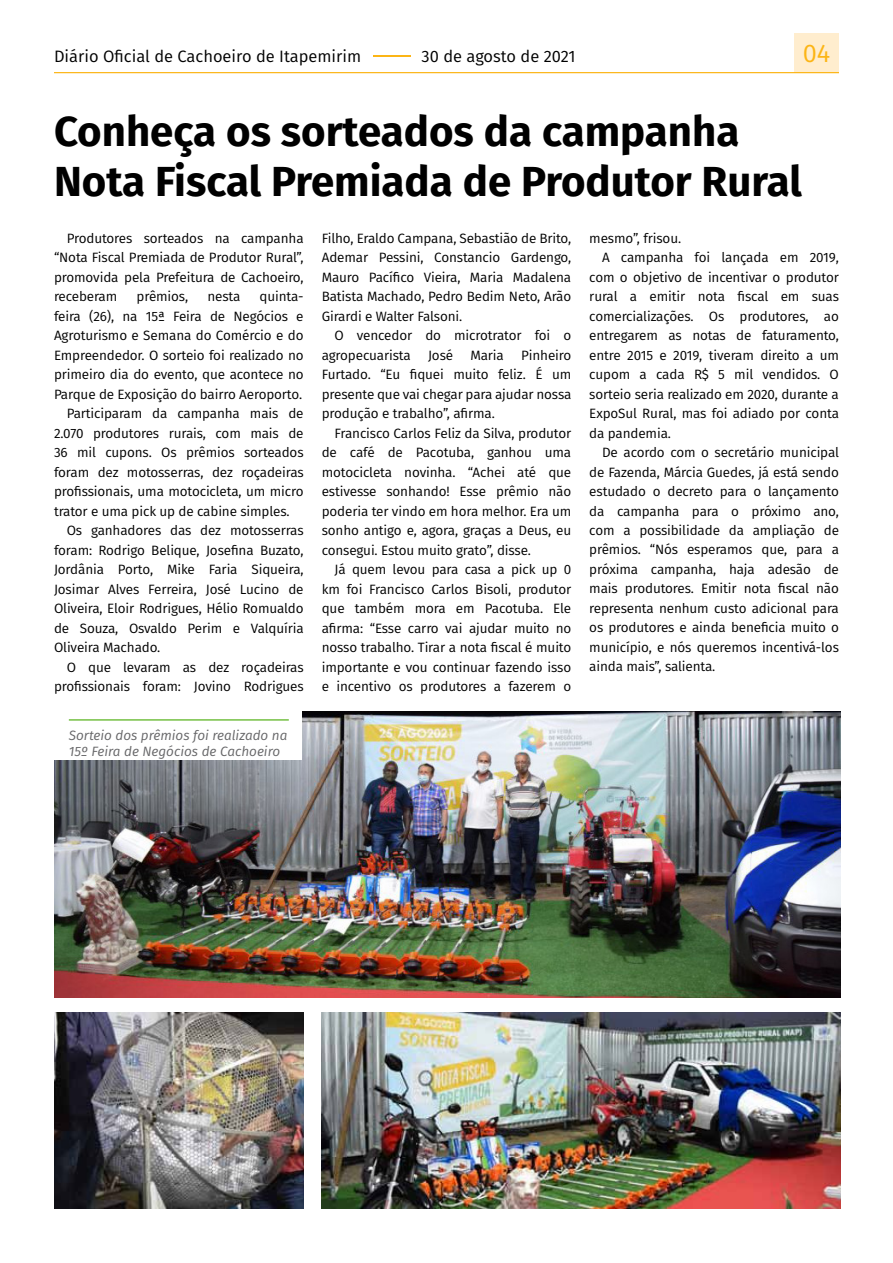
<style>
.page{position:relative;width:893px;height:1263px;background:#fff}
.page>*{position:absolute;margin:0;border:0;box-sizing:border-box;transform-origin:0 0}
.t1{font:700 42px/50.4px "Fira Sans";color:#000}
.t2{font:25.5px "Fira Sans";color:#fcb515}
.t3{font:16.5px "Fira Sans";color:#000}
.t4{font:13.5px/19.5px "Fira Sans";letter-spacing:-.01em;color:#000;text-align:justify}
.t5{font:italic 13.5px/16.6px "Fira Sans";color:#666668}
.s1{color:#fcb515}
</style>
<div class="page">
<div style="left:794px;top:33px;width:45px;height:40px;background:#ffedce"></div>
<hr style="left:54px;top:72px;width:785px;height:1px;background:#fcb515">
<img style="left:54px;top:711px;width:786px;height:286px">
<img style="left:322px;top:1012px;width:518px;height:197px">
<img style="left:54px;top:1012px;width:250px;height:197px">
<div style="left:54px;top:706px;width:248px;height:54px;background:#fff"></div>
<hr style="left:69px;top:719px;width:220px;height:2px;background:#75c044">
<p class="t3" style="left:54px;top:43px;width:523px">Diário Oficial de Cachoeiro de Itapemirim <span class="s1">–</span>30 de agosto de 2021</p>
<h2 class="t2" style="left:803px;top:34px;width:29px">04</h2>
<h1 class="t1" style="left:54px;top:103px;width:749px">Conheça os sorteados da campanha<br>Nota Fiscal Premiada de Produtor Rural</h1>
<p class="t4" style="left:54px;top:228px;width:251px;text-indent:13px">Produtores sorteados na campanha “Nota Fiscal Premiada de Produtor Rural”, promovida pela Prefeitura de Cachoeiro, receberam</p>
<p class="t4" style="left:137px;top:287px;width:53px">prêmios,</p>
<p class="t4" style="left:207px;top:287px;width:35px">nesta</p>
<p class="t4" style="left:260px;top:287px;width:46px">quinta-</p>
<p class="t4" style="left:54px;top:306px;width:251px">feira (26), na 15ª Feira de Negócios e</p>
<p class="t4" style="left:54px;top:325px;width:251px">Agroturismo e Semana do Comércio e do</p>
<p class="t4" style="left:54px;top:345px;width:251px">Empreendedor. O sorteio foi realizado no</p>
<p class="t4" style="left:54px;top:364px;width:251px">primeiro dia do evento, que acontece no</p>
<p class="t4" style="left:54px;top:384px;width:250px">Parque de Exposição do bairro Aeroporto.</p>
<p class="t4" style="left:67px;top:403px;width:238px">Participaram da campanha mais de</p>
<p class="t4" style="left:54px;top:423px;width:251px">2.070 produtores rurais, com mais de</p>
<p class="t4" style="left:54px;top:442px;width:251px">36 mil cupons. Os prêmios sorteados</p>
<p class="t4" style="left:54px;top:462px;width:251px">foram dez motosserras, dez roçadeiras</p>
<p class="t4" style="left:54px;top:481px;width:251px">profissionais, uma motocicleta, um micro</p>
<p class="t4" style="left:54px;top:501px;width:237px">trator e uma pick up de cabine simples.</p>
<p class="t4" style="left:67px;top:520px;width:238px">Os ganhadores das dez motosserras</p>
<p class="t4" style="left:54px;top:540px;width:251px">foram: Rodrigo Belique, Josefina Buzato,</p>
<p class="t4" style="left:54px;top:559px;width:251px">Jordânia Porto, Mike Faria Siqueira,</p>
<p class="t4" style="left:54px;top:579px;width:251px">Josimar Alves Ferreira, José Lucino de</p>
<p class="t4" style="left:54px;top:598px;width:251px">Oliveira, Eloir Rodrigues, Hélio Romualdo</p>
<p class="t4" style="left:54px;top:618px;width:251px">de Souza, Osvaldo Perim e Valquíria</p>
<p class="t4" style="left:54px;top:637px;width:108px">Oliveira Machado.</p>
<p class="t4" style="left:67px;top:657px;width:238px">O que levaram as dez roçadeiras</p>
<p class="t4" style="left:54px;top:676px;width:251px">profissionais foram: Jovino Rodrigues</p>
<p class="t5" style="left:69px;top:726px;width:220px">Sorteio dos prêmios foi realizado na<br>15º Feira de Negócios de Cachoeiro</p>
<p class="t4" style="left:322px;top:228px;width:251px">Filho, Eraldo Campana, Sebastião de Brito, Ademar Pessini, Constancio Gardengo, Mauro Pacífico Vieira, Maria Madalena Batista Machado, Pedro Bedim Neto, Arão Girardi e Walter Falsoni.</p>
<p class="t4" style="left:322px;top:325px;width:251px;text-indent:13px">O vencedor do microtrator foi o agropecuarista</p>
<p class="t4" style="left:428px;top:345px;width:27px">José</p>
<p class="t4" style="left:470px;top:345px;width:35px">Maria</p>
<p class="t4" style="left:322px;top:345px;width:251px;text-indent:199px">Pinheiro Furtado. “Eu fiquei muito feliz. É um presente que vai chegar para ajudar nossa produção e trabalho”, afirma.</p>
<p class="t4" style="left:322px;top:423px;width:251px;text-indent:13px">Francisco Carlos Feliz da Silva, produtor de café de Pacotuba, ganhou uma motocicleta novinha. “Achei até que estivesse sonhando! Esse prêmio não poderia ter vindo em hora melhor. Era um sonho antigo e, agora, graças a Deus, eu consegui. Estou muito grato”, disse.</p>
<p class="t4" style="left:322px;top:559px;width:251px;text-indent:13px">Já quem levou para casa a pick up 0 km foi Francisco Carlos Bisoli, produtor que também mora em Pacotuba. Ele afirma: “Esse carro vai ajudar muito no nosso trabalho. Tirar a nota fiscal é muito importante e vou continuar fazendo isso e incentivo os produtores a fazerem o</p>
<p class="t4" style="left:589px;top:228px;width:93px">mesmo”, frisou.</p>
<p class="t4" style="left:602px;top:247px;width:238px">A campanha foi lançada em 2019,</p>
<p class="t4" style="left:589px;top:267px;width:251px">com o objetivo de incentivar o produtor</p>
<p class="t4" style="left:589px;top:286px;width:251px">rural a emitir nota fiscal em suas</p>
<p class="t4" style="left:589px;top:306px;width:251px">comercializações. Os produtores, ao</p>
<p class="t4" style="left:589px;top:325px;width:251px">entregarem as notas de faturamento,</p>
<p class="t4" style="left:589px;top:345px;width:251px">entre 2015 e 2019, tiveram direito a um</p>
<p class="t4" style="left:589px;top:364px;width:251px">cupom a cada R$ 5 mil vendidos. O</p>
<p class="t4" style="left:589px;top:384px;width:251px">sorteio seria realizado em 2020, durante a</p>
<p class="t4" style="left:589px;top:403px;width:251px">ExpoSul Rural, mas foi adiado por conta</p>
<p class="t4" style="left:589px;top:423px;width:83px">da pandemia.</p>
<p class="t4" style="left:602px;top:442px;width:238px">De acordo com o secretário municipal</p>
<p class="t4" style="left:589px;top:462px;width:251px">de Fazenda, Márcia Guedes, já está sendo</p>
<p class="t4" style="left:589px;top:481px;width:251px">estudado o decreto para o lançamento</p>
<p class="t4" style="left:589px;top:501px;width:251px">da campanha para o próximo ano,</p>
<p class="t4" style="left:589px;top:520px;width:251px">com a possibilidade da ampliação de</p>
<p class="t4" style="left:589px;top:540px;width:251px">prêmios. “Nós esperamos que, para a</p>
<p class="t4" style="left:589px;top:559px;width:251px">próxima campanha, haja adesão de</p>
<p class="t4" style="left:589px;top:579px;width:251px">mais produtores. Emitir nota fiscal não</p>
<p class="t4" style="left:589px;top:598px;width:251px">representa nenhum custo adicional para</p>
<p class="t4" style="left:589px;top:618px;width:251px">os produtores e ainda beneficia muito o</p>
<p class="t4" style="left:589px;top:637px;width:251px">município, e nós queremos incentivá-los</p>
<p class="t4" style="left:589px;top:657px;width:128px">ainda mais”, salienta.</p>
</div>
